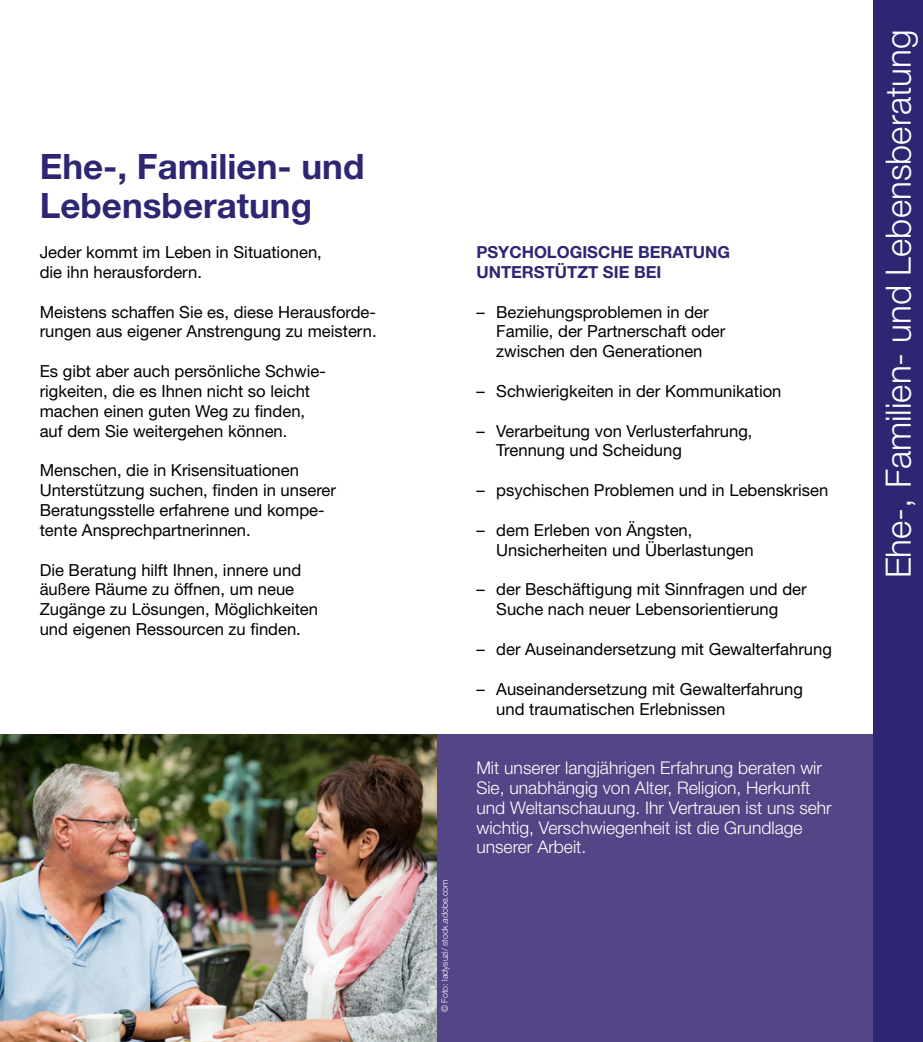
<style>
.page{position:relative;width:923px;height:1042px;background:#fff}
.page>*{position:absolute;margin:0;border:0;box-sizing:border-box;transform-origin:0 0}
._20pt_Bold{font:700 35px/39.7px "Helvetica Neue LT Pro";color:#2e2672}
._20pt_Light{font:300 35px "Helvetica Neue LT Pro";color:#fff}
.Hervorgehobenener_Te{font:300 17.5px/19.8px "Helvetica Neue LT Pro";color:#fff}
.t1{font:16.62px/19.8px "Helvetica Neue LT Pro";color:#000}
.t2{font:700 16.62px/19.8px "Helvetica Neue LT Pro";color:#2e2672}
.Titel_Marginale{font:300 8.75px "Helvetica Neue LT Pro";color:#fff}
</style>
<div class="page">
<img style="left:0;top:734px;width:437px;height:308px">
<div style="left:437px;top:734px;width:436px;height:308px;background:#544587"></div>
<div style="left:873px;top:0;width:50px;height:1042px;background:#2e2672"></div>
<p class="_20pt_Bold" style="left:40px;top:145px;width:326px">Ehe-, Familien- und<br>Lebensberatung</p>
<p class="t1" style="left:40px;top:242px;width:284px">Jeder kommt im Leben in Situationen, die ihn herausfordern.</p>
<p class="t1" style="left:40px;top:301px;width:338px">Meistens schaffen Sie es, diese Herausforde&shy;rungen aus eigener Anstrengung zu meistern.</p>
<p class="t1" style="left:40px;top:361px;width:288px">Es gibt aber auch persönliche Schwie&shy;rigkeiten, die es Ihnen nicht so leicht machen einen guten Weg zu finden, auf dem Sie weitergehen können.</p>
<p class="t1" style="left:40px;top:460px;width:298px">Menschen, die in Krisensituationen Unterstützung suchen, finden in unserer Beratungsstelle erfahrene und kompe&shy;tente Ansprechpartnerinnen.</p>
<p class="t1" style="left:40px;top:559px;width:280px">Die Beratung hilft Ihnen, innere und äußere Räume zu öffnen, um neue Zugänge zu Lösungen, Möglichkeiten und eigenen Ressourcen zu finden.</p>
<p class="Titel_Marginale" style="left:439px;top:1012px;width:134px;rotate:-90deg">© Foto: ladysuzi/ stock.adobe.com</p>
<p class="t2" style="left:476px;top:242px;width:255px">PSYCHOLOGISCHE BERATUNG<br>UNTERSTÜTZT SIE BEI</p>
<p class="t1" style="left:496px;top:301px;width:231px;text-indent:-20px">– Beziehungsproblemen in der<br>Familie, der Partnerschaft oder zwischen den Generationen</p>
<p class="t1" style="left:476px;top:381px;width:306px">– Schwierigkeiten in der Kommunikation</p>
<p class="t1" style="left:496px;top:420px;width:258px;text-indent:-20px">– Verarbeitung von Verlusterfahrung,<br>Trennung und Scheidung</p>
<p class="t1" style="left:476px;top:480px;width:353px">– psychischen Problemen und in Lebenskrisen</p>
<p class="t1" style="left:496px;top:520px;width:259px;text-indent:-20px">– dem Erleben von Ängsten,<br>Unsicherheiten und Überlastungen</p>
<p class="t1" style="left:476px;top:579px;width:332px;text-align:center">– der Beschäftigung mit Sinnfragen und der<br>Suche nach neuer Lebensorientierung</p>
<p class="t1" style="left:476px;top:639px;width:357px">– der Auseinandersetzung mit Gewalterfahrung</p>
<p class="t1" style="left:496px;top:678px;width:308px;text-indent:-20px">– Auseinandersetzung mit Gewalterfahrung und traumatischen Erlebnissen</p>
<p class="Hervorgehobenener_Te" style="left:476px;top:757px;width:357px">Mit unserer langjährigen Erfahrung beraten wir Sie, unabhängig von Alter, Religion, Herkunft und Weltanschauung. Ihr Vertrauen ist uns sehr wichtig, Verschwiegenheit ist die Grundlage unserer Arbeit.</p>
<p class="_20pt_Light" style="left:877px;top:578px;width:550px;rotate:-90deg">Ehe-, Familien- und Lebensberatung</p>
</div>
